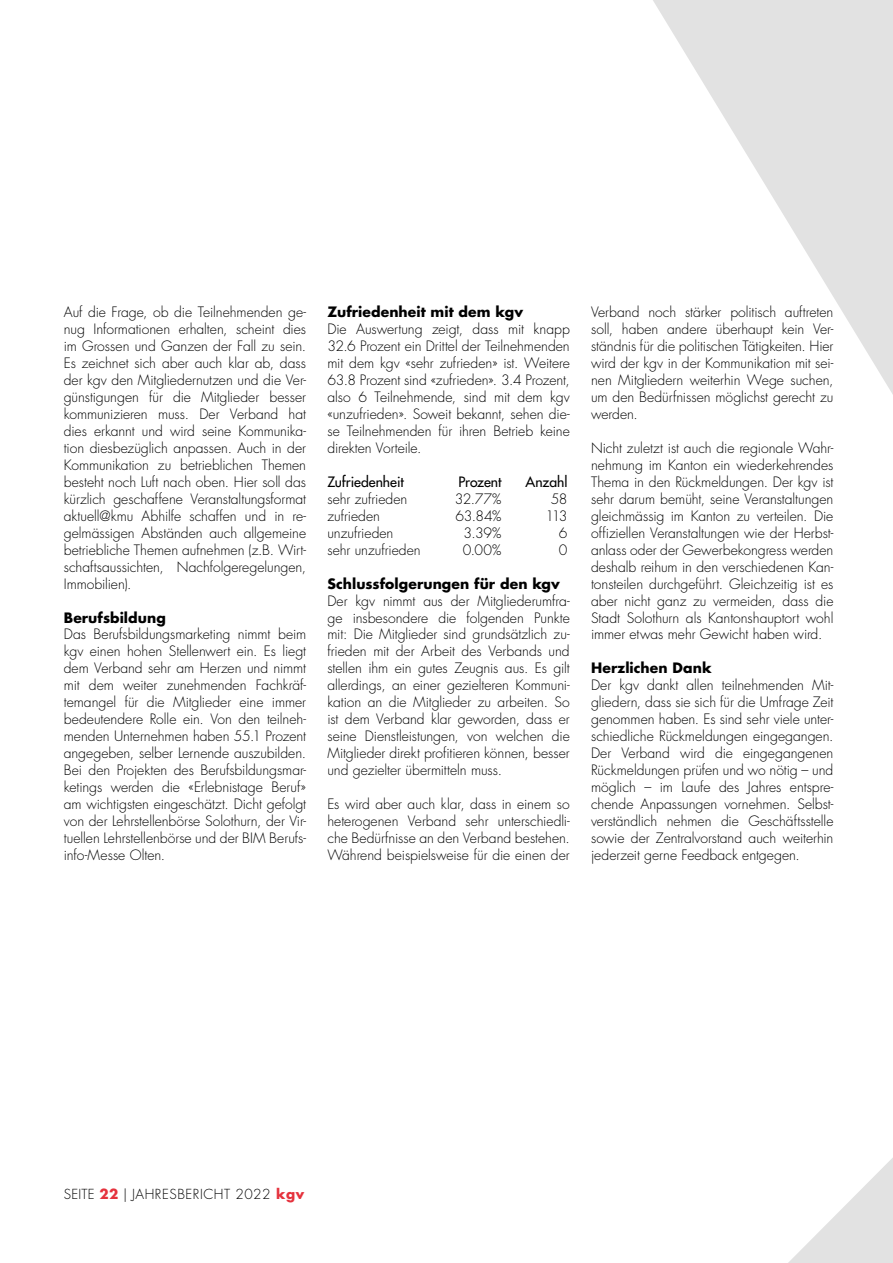
<style>
.page{position:relative;width:893px;height:1263px;background:#fff}
.page>*{position:absolute;margin:0;border:0;box-sizing:border-box;transform-origin:0 0}
.Grundtext_9_3_11_3pt{font:300 13.95px/17px "Futura Std";color:#000;text-align:justify}
.Untertitel_9_3_11_3p{font:700 13.95px "Futura Std";letter-spacing:.005em;color:#000}
.Grundtext_9_3_11_3pt-2{font:500 13.95px "Futura Std";letter-spacing:-.005em;color:#000}
.t1{font:300 13.5px "Futura Std";letter-spacing:.04em;color:#000}
.s1{font-weight:700;color:#e5323d}
</style>
<div class="page">
<svg style="left:653px;top:0;width:240px;height:1263px"></svg>
<p class="Grundtext_9_3_11_3pt" style="left:64px;top:304px;width:244px">Auf die Frage, ob die Teilnehmenden ge&shy;nug Informationen erhalten, scheint dies im Grossen und Ganzen der Fall zu sein.<br>Es zeichnet sich aber auch klar ab, dass der kgv den Mitgliedernutzen und die Ver&shy;günstigungen für die Mitglieder besser kommunizieren muss. Der Verband hat dies erkannt und wird seine Kommunika&shy;tion diesbezüglich anpassen. Auch in der Kommunikation zu betrieblichen Themen besteht noch Luft nach oben. Hier soll das kürzlich geschaffene Veranstaltungsformat aktuell@kmu Abhilfe schaffen und in re&shy;gelmässigen Abständen auch allgemeine betriebliche Themen aufnehmen (z.B. Wirt&shy;schaftsaussichten, Nachfolgeregelungen, Immobilien).</p>
<p class="Untertitel_9_3_11_3p" style="left:64px;top:608px;width:104px">Berufsbildung</p>
<p class="Grundtext_9_3_11_3pt" style="left:64px;top:626px;width:244px">Das Berufsbildungsmarketing nimmt beim kgv einen hohen Stellenwert ein. Es liegt dem Verband sehr am Herzen und nimmt mit dem weiter zunehmenden Fachkräf&shy;temangel für die Mitglieder eine immer bedeutendere Rolle ein. Von den teilneh&shy;menden Unternehmen haben 55.1 Prozent angegeben, selber Lernende auszubilden.<br>Bei den Projekten des Berufsbildungsmar&shy;ketings werden die «Erlebnistage Beruf» am wichtigsten eingeschätzt. Dicht gefolgt von der Lehrstellenbörse Solothurn, der Vir&shy;tuellen Lehrstellenbörse und der BIM Berufs&shy;info-Messe Olten.</p>
<p class="Untertitel_9_3_11_3p" style="left:327px;top:303px;width:197px">Zufriedenheit mit dem kgv</p>
<p class="Grundtext_9_3_11_3pt" style="left:327px;top:321px;width:244px">Die Auswertung zeigt, dass mit knapp 32.6 Prozent ein Drittel der Teilnehmenden mit dem kgv «sehr zufrieden» ist. Weitere 63.8 Prozent sind «zufrieden». 3.4 Prozent, also 6 Teilnehmende, sind mit dem kgv «unzufrieden». Soweit bekannt, sehen die&shy;se Teilnehmenden für ihren Betrieb keine direkten Vorteile.</p>
<p class="Grundtext_9_3_11_3pt-2" style="left:327px;top:473px;width:78px">Zufriedenheit</p>
<p class="Grundtext_9_3_11_3pt-2" style="left:459px;top:473px;width:44px">Prozent</p>
<p class="Grundtext_9_3_11_3pt-2" style="left:525px;top:473px;width:43px">Anzahl</p>
<p class="Grundtext_9_3_11_3pt" style="left:327px;top:491px;width:81px">sehr zufrieden</p>
<p class="Grundtext_9_3_11_3pt" style="left:455px;top:491px;width:48px">32.77%</p>
<p class="Grundtext_9_3_11_3pt" style="left:551px;top:491px;width:18px">58</p>
<p class="Grundtext_9_3_11_3pt" style="left:327px;top:508px;width:54px">zufrieden</p>
<p class="Grundtext_9_3_11_3pt" style="left:455px;top:508px;width:47px">63.84%</p>
<p class="Grundtext_9_3_11_3pt" style="left:545px;top:508px;width:23px">113</p>
<p class="Grundtext_9_3_11_3pt" style="left:327px;top:525px;width:68px">unzufrieden</p>
<p class="Grundtext_9_3_11_3pt" style="left:463px;top:525px;width:39px">3.39%</p>
<p class="Grundtext_9_3_11_3pt" style="left:559px;top:525px;width:10px">6</p>
<p class="Grundtext_9_3_11_3pt" style="left:327px;top:542px;width:95px">sehr unzufrieden</p>
<p class="Grundtext_9_3_11_3pt" style="left:463px;top:542px;width:40px">0.00%</p>
<p class="Grundtext_9_3_11_3pt" style="left:559px;top:542px;width:10px">0</p>
<p class="Untertitel_9_3_11_3p" style="left:327px;top:574px;width:234px">Schlussfolgerungen für den kgv</p>
<p class="Grundtext_9_3_11_3pt" style="left:327px;top:592px;width:244px">Der kgv nimmt aus der Mitgliederumfra&shy;ge insbesondere die folgenden Punkte mit: Die Mitglieder sind grundsätzlich zu&shy;frieden mit der Arbeit des Verbands und stellen ihm ein gutes Zeugnis aus. Es gilt allerdings, an einer gezielteren Kommuni&shy;kation an die Mitglieder zu arbeiten. So ist dem Verband klar geworden, dass er seine Dienstleistungen, von welchen die Mitglieder direkt profitieren können, besser und gezielter übermitteln muss.</p>
<p class="Grundtext_9_3_11_3pt" style="left:327px;top:796px;width:244px">Es wird aber auch klar, dass in einem so heterogenen Verband sehr unterschiedli&shy;che Bedürfnisse an den Verband bestehen.<br>Während beispielsweise für die einen der</p>
<p class="Grundtext_9_3_11_3pt" style="left:591px;top:304px;width:244px">Verband noch stärker politisch auftreten soll, haben andere überhaupt kein Ver&shy;ständnis für die politischen Tätigkeiten. Hier wird der kgv in der Kommunikation mit sei&shy;nen Mitgliedern weiterhin Wege suchen, um den Bedürfnissen möglichst gerecht zu werden.</p>
<p class="Grundtext_9_3_11_3pt" style="left:591px;top:440px;width:244px">Nicht zuletzt ist auch die regionale Wahr&shy;nehmung im Kanton ein wiederkehrendes Thema in den Rückmeldungen. Der kgv ist sehr darum bemüht, seine Veranstaltungen gleichmässig im Kanton zu verteilen. Die offiziellen Veranstaltungen wie der Herbst&shy;anlass oder der Gewerbekongress werden deshalb reihum in den verschiedenen Kan&shy;tonsteilen durchgeführt. Gleichzeitig ist es aber nicht ganz zu vermeiden, dass die Stadt Solothurn als Kantonshauptort wohl immer etwas mehr Gewicht haben wird.</p>
<p class="Untertitel_9_3_11_3p" style="left:591px;top:659px;width:122px">Herzlichen Dank</p>
<p class="Grundtext_9_3_11_3pt" style="left:591px;top:677px;width:244px">Der kgv dankt allen teilnehmenden Mit&shy;gliedern, dass sie sich für die Umfrage Zeit genommen haben. Es sind sehr viele unter&shy;schiedliche Rückmeldungen eingegangen.<br>Der Verband wird die eingegangenen Rückmeldungen prüfen und wo nötig – und möglich – im Laufe des Jahres entspre&shy;chende Anpassungen vornehmen. Selbst&shy;verständlich nehmen die Geschäftsstelle sowie der Zentralvorstand auch weiterhin jederzeit gerne Feedback entgegen.</p>
<p class="t1" style="left:64px;top:1185px;width:242px">SEITE <span class="s1">22</span> | JAHRESBERICHT 2022 <span class="s1">kgv</span></p>
</div>
